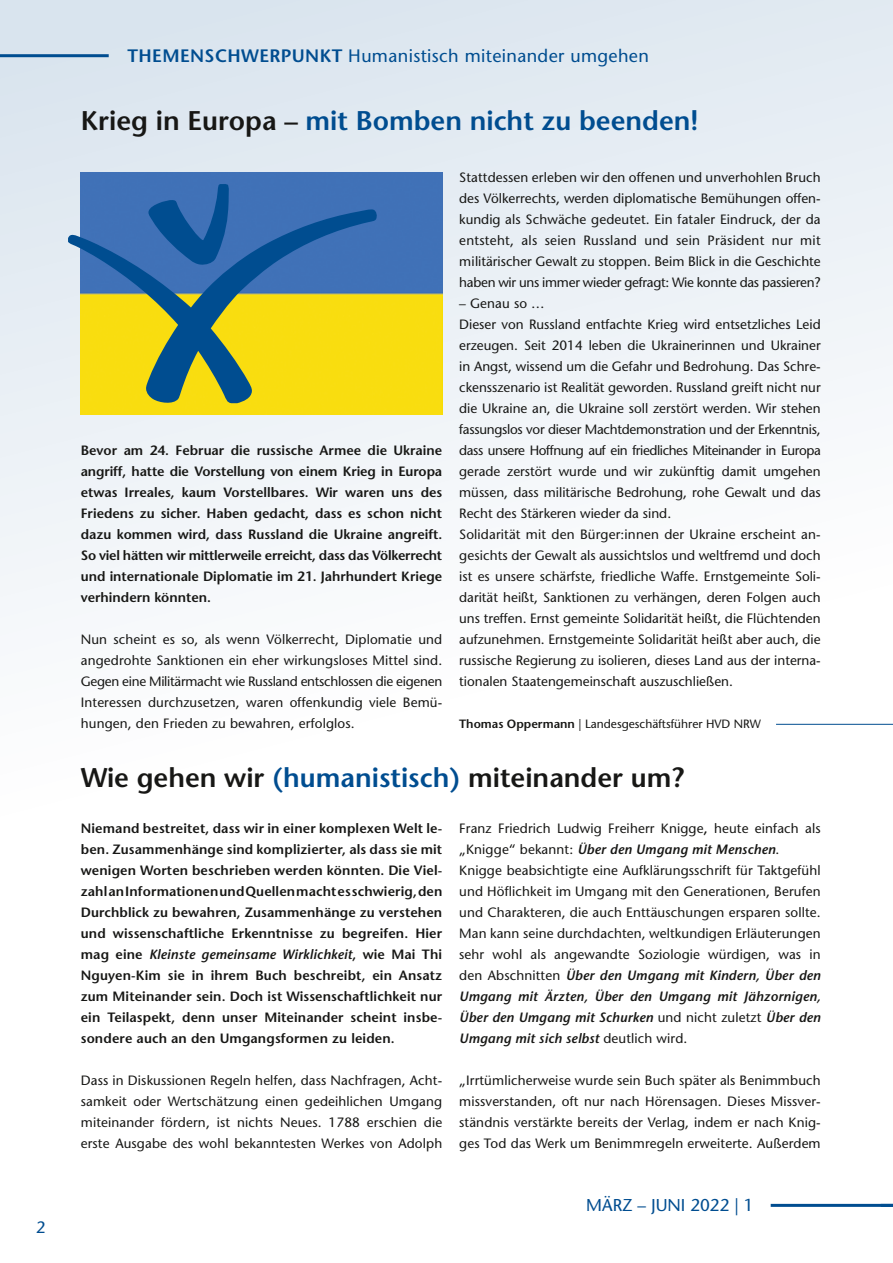
<style>
.page{position:relative;width:893px;height:1263px;background:#fff}
.page>*{position:absolute;margin:0;border:0;box-sizing:border-box;transform-origin:0 0}
.t1{font:600 27px "Stone Sans Std";color:#171715}
.t2{font:600 27px "Stone Sans Std";color:#004d90}
.t3{font:500 18px "Stone Sans Std";letter-spacing:.02em;color:#004d90}
.t4{font:500 17.1px "Stone Sans Std";color:#004d90}
.t5{font:500 16.5px "Stone Sans Std";color:#004d90}
.Normal__Web{font:500 13.5px/21px "Stone Sans Std";letter-spacing:.01em;color:#171715;text-align:justify}
.t6{font:600 13.5px/21px "Stone Sans Std";letter-spacing:.005em;color:#171715;text-align:justify}
.t7{font:500 12px "Stone Sans Std";color:#171715}
.s1{font-weight:600}
.s2{color:#171715}
.s3{color:#004d90}
.s4{font-style:italic}
.s5{font-weight:600;font-style:italic}
</style>
<div class="page">
<div style="left:0;top:0;width:893px;height:1263px;background:linear-gradient(to bottom,#e3ebf2,#fff)"></div>
<hr style="left:0;top:54px;width:109px;height:3px;background:#004d90">
<hr style="left:771px;top:1204px;width:122px;height:3px;background:#004d90">
<hr style="left:892px;top:0;width:1px;height:1263px;background:#004d90">
<img style="left:81px;top:172px;width:361px;height:243px">
<svg style="left:148px;top:184px;width:81px;height:25px;background:#3168ae"></svg>
<svg style="left:68px;top:209px;width:310px;height:196px;background:#8a9d68"></svg>
<hr style="left:776px;top:724px;width:117px;height:1px;background:#004d90">
<p class="t5" style="left:36px;top:1217px;width:11px">2</p>
<p class="t3" style="left:128px;top:45px;width:523px"><span class="s1">THEMENSCHWERPUNKT</span> Humanistisch miteinander umgehen</p>
<p class="t2" style="left:81px;top:105px;width:619px"><span class="s2">Krieg in Europa –</span> mit Bomben nicht zu beenden!</p>
<p class="t6" style="left:81px;top:440px;width:363px">Bevor am 24. Februar die russische Armee die Ukraine angriff, hatte die Vorstellung von einem Krieg in Europa etwas Irreales, kaum Vorstellbares. Wir waren uns des Friedens zu sicher. Haben gedacht, dass es schon nicht dazu kommen wird, dass Russland die Ukraine angreift.<br>So viel hätten wir mittlerweile erreicht, dass das Völkerrecht und internationale Diplomatie im 21. Jahrhundert Kriege verhindern könnten.</p>
<p class="Normal__Web" style="left:81px;top:629px;width:363px">Nun scheint es so, als wenn Völkerrecht, Diplomatie und angedrohte Sanktionen ein eher wirkungsloses Mittel sind.<br>Gegen eine Militärmacht wie Russland entschlossen die eigenen Interessen durchzusetzen, waren offenkundig viele Bemü&shy;hungen, den Frieden zu bewahren, erfolglos.</p>
<p class="Normal__Web" style="left:459px;top:167px;width:363px">Stattdessen erleben wir den offenen und unverhohlen Bruch des Völkerrechts, werden diplomatische Bemühungen offen&shy;kundig als Schwäche gedeutet. Ein fataler Eindruck, der da entsteht, als seien Russland und sein Präsident nur mit militärischer Gewalt zu stoppen. Beim Blick in die Geschichte haben wir uns immer wieder gefragt: Wie konnte das passieren?</p>
<p class="Normal__Web" style="left:459px;top:293px;width:87px">– Genau so …</p>
<p class="Normal__Web" style="left:459px;top:314px;width:363px">Dieser von Russland entfachte Krieg wird entsetzliches Leid erzeugen. Seit 2014 leben die Ukrainerinnen und Ukrainer in Angst, wissend um die Gefahr und Bedrohung. Das Schre&shy;ckensszenario ist Realität geworden. Russland greift nicht nur die Ukraine an, die Ukraine soll zerstört werden. Wir stehen fassungslos vor dieser Machtdemonstration und der Erkenntnis, dass unsere Hoffnung auf ein friedliches Miteinander in Europa gerade zerstört wurde und wir zukünftig damit umgehen müssen, dass militärische Bedrohung, rohe Gewalt und das Recht des Stärkeren wieder da sind.</p>
<p class="Normal__Web" style="left:459px;top:524px;width:363px">Solidarität mit den Bürger:innen der Ukraine erscheint an&shy;gesichts der Gewalt als aussichtslos und weltfremd und doch ist es unsere schärfste, friedliche Waffe. Ernstgemeinte Soli&shy;darität heißt, Sanktionen zu verhängen, deren Folgen auch uns treffen. Ernst gemeinte Solidarität heißt, die Flüchtenden aufzunehmen. Ernstgemeinte Solidarität heißt aber auch, die russische Regierung zu isolieren, dieses Land aus der interna&shy;tionalen Staatengemeinschaft auszuschließen.</p>
<p class="t7" style="left:459px;top:717px;width:303px"><span class="s1">Thomas Oppermann</span> | Landesgeschäftsführer HVD NRW</p>
<p class="t1" style="left:81px;top:762px;width:605px">Wie gehen wir <span class="s3">(humanistisch)</span> miteinander um?</p>
<p class="t6" style="left:81px;top:817px;width:363px">Niemand bestreitet, dass wir in einer komplexen Welt le&shy;ben. Zusammenhänge sind komplizierter, als dass sie mit wenigen Worten beschrieben werden könnten. Die Viel&shy;zahl an Informationen und Quellen macht es schwierig, den Durchblick zu bewahren, Zusammenhänge zu verstehen und wissenschaftliche Erkenntnisse zu begreifen. Hier mag eine <span class="s4">Kleinste gemeinsame Wirklichkeit</span>, wie Mai Thi Nguyen-Kim sie in ihrem Buch beschreibt, ein Ansatz zum Miteinander sein. Doch ist Wissenschaftlichkeit nur ein Teilaspekt, denn unser Miteinander scheint insbe&shy;sondere auch an den Umgangsformen zu leiden.</p>
<p class="Normal__Web" style="left:81px;top:1070px;width:363px">Dass in Diskussionen Regeln helfen, dass Nachfragen, Acht&shy;samkeit oder Wertschätzung einen gedeihlichen Umgang miteinander fördern, ist nichts Neues. 1788 erschien die erste Ausgabe des wohl bekanntesten Werkes von Adolph</p>
<p class="Normal__Web" style="left:459px;top:818px;width:363px">Franz Friedrich Ludwig Freiherr Knigge<span class="s1">,</span> heute einfach als „Knigge“ bekannt: <span class="s5">Über den Umgang mit Menschen</span>.</p>
<p class="Normal__Web" style="left:459px;top:860px;width:363px">Knigge beabsichtigte eine Aufklärungsschrift für Taktgefühl und Höflichkeit im Umgang mit den Generationen, Berufen und Charakteren, die auch Enttäuschungen ersparen sollte.<br>Man kann seine durchdachten, weltkundigen Erläuterungen sehr wohl als angewandte Soziologie würdigen, was in den Abschnitten <span class="s5">Über den Umgang mit Kindern, Über den Umgang mit Ärzten, Über den Umgang mit Jähzornigen, Über den Umgang mit Schurken</span> und nicht zuletzt <span class="s5">Über den Umgang mit sich selbst</span> deutlich wird.</p>
<p class="Normal__Web" style="left:459px;top:1070px;width:363px">„Irrtümlicherweise wurde sein Buch später als Benimmbuch missverstanden, oft nur nach Hörensagen. Dieses Missver&shy;ständnis verstärkte bereits der Verlag, indem er nach Knig&shy;ges Tod das Werk um Benimmregeln erweiterte. Außerdem</p>
<p class="t4" style="left:586px;top:1194px;width:169px">MÄRZ – JUNI 2022 | 1</p>
</div>
